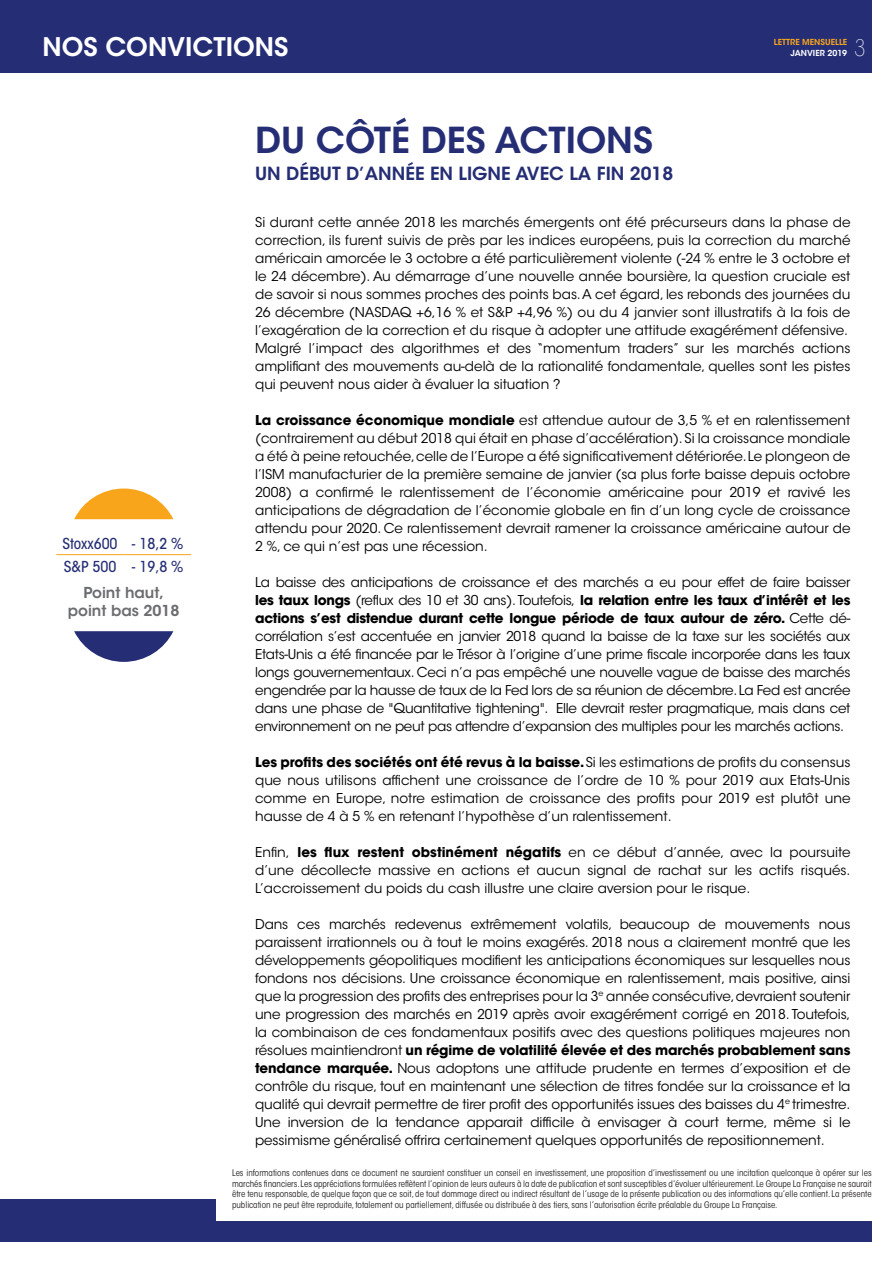
<style>
.page{position:relative;width:893px;height:1263px;background:#fff}
.page>*{position:absolute;margin:0;border:0;box-sizing:border-box;transform-origin:0 0}
.t1{font:600 35.55px "ITC Avant Garde Std";color:#252e75}
.t2{font:600 25.5px "ITC Avant Garde Std";color:#fff}
.t3{font:200 condensed 22.5px "ITC Avant Garde Std";color:#fff}
.t4{font:600 18px "ITC Avant Garde Std";color:#252e75}
.t5{font:500 condensed 15px "ITC Avant Garde Std";color:#252e75}
.t6{font:600 15px/18px "ITC Avant Garde Std";color:#6c6d70;text-align:center}
.List_Paragraph{font:13.5px/18px "ITC Avant Garde Std";color:#000;text-align:justify}
.t7{font:condensed 9px/10.5px "ITC Avant Garde Std";color:#231f20;text-align:justify}
.t8{font:600 8.25px "ITC Avant Garde Std";color:#f9a51b}
.t9{font:600 8.25px "ITC Avant Garde Std";color:#fff}
.s1{font-weight:700}
</style>
<div class="page">
<div style="left:0;top:0;width:872px;height:72px;background:#252e75"></div>
<div style="left:0;top:1199px;width:872px;height:43px;background:#252e75"></div>
<div style="left:217px;top:1189px;width:676px;height:31px;background:#fff"></div>
<svg style="left:74px;top:631px;width:99px;height:31px"></svg>
<hr style="left:56px;top:554px;width:68px;height:1px;background:#f9a51b">
<hr style="left:124px;top:554px;width:67px;height:1px;background:#f9a51b">
<svg style="left:74px;top:488px;width:99px;height:31px"></svg>
<p class="t2" style="left:43px;top:31px;width:247px">NOS CONVICTIONS</p>
<p class="t8" style="left:774px;top:37px;width:75px">LETTRE MENSUELLE</p>
<p class="t9" style="left:791px;top:48px;width:58px">JANVIER 2019</p>
<p class="t3" style="left:854px;top:35px;width:13px">3</p>
<p class="t5" style="left:63px;top:534px;width:57px">Stoxx600</p>
<p class="t5" style="left:131px;top:534px;width:53px">- 18,2 %</p>
<p class="t5" style="left:64px;top:557px;width:54px">S&amp;P 500</p>
<p class="t5" style="left:131px;top:557px;width:53px">- 19,8 %</p>
<p class="t6" style="left:68px;top:584px;width:113px">Point haut, point bas 2018</p>
<p class="t1" style="left:255px;top:118px;width:399px">DU CÔTÉ DES ACTIONS</p>
<p class="t4" style="left:255px;top:162px;width:420px">UN DÉBUT D’ANNÉE EN LIGNE AVEC LA FIN 2018</p>
<p class="List_Paragraph" style="left:255px;top:213px;width:597px">Si durant cette année 2018 les marchés émergents ont été précurseurs dans la phase de correction, ils furent suivis de près par les indices européens, puis la correction du marché américain amorcée le 3 octobre a été particulièrement violente (-24 % entre le 3 octobre et le 24 décembre). Au démarrage d’une nouvelle année boursière, la question cruciale est de savoir si nous sommes proches des points bas. A cet égard, les rebonds des journées du 26 décembre (NASDAQ +6,16 % et S&amp;P +4,96 %) ou du 4 janvier sont illustratifs à la fois de l’exagération de la correction et du risque à adopter une attitude exagérément défensive.</p>
<p class="List_Paragraph" style="left:255px;top:339px;width:597px">Malgré l’impact des algorithmes et des “momentum traders” sur les marchés actions amplifiant des mouvements au-delà de la rationalité fondamentale, quelles sont les pistes qui peuvent nous aider à évaluer la situation ?</p>
<p class="List_Paragraph" style="left:255px;top:411px;width:597px"><span class="s1">La croissance économique mondiale</span> est attendue autour de 3,5 % et en ralentissement (contrairement au début 2018 qui était en phase d’accélération). Si la croissance mondiale a été à peine retouchée, celle de l’Europe a été significativement détériorée. Le plongeon de l’ISM manufacturier de la première semaine de janvier (sa plus forte baisse depuis octobre 2008) a confirmé le ralentissement de l’économie américaine pour 2019 et ravivé les anticipations de dégradation de l’économie globale en fin d’un long cycle de croissance attendu pour 2020. Ce ralentissement devrait ramener la croissance américaine autour de 2 %, ce qui n’est pas une récession.</p>
<p class="List_Paragraph" style="left:255px;top:573px;width:597px">La baisse des anticipations de croissance et des marchés a eu pour effet de faire baisser <span class="s1">les taux longs</span> (reflux des 10 et 30 ans). Toutefois, <span class="s1">la relation entre les taux d’intérêt et les actions s’est distendue durant cette longue période de taux autour de zéro.</span> Cette dé&shy;corrélation s’est accentuée en janvier 2018 quand la baisse de la taxe sur les sociétés aux Etats-Unis a été financée par le Trésor à l’origine d’une prime fiscale incorporée dans les taux longs gouvernementaux. Ceci n’a pas empêché une nouvelle vague de baisse des marchés engendrée par la hausse de taux de la Fed lors de sa réunion de décembre. La Fed est ancrée dans une phase de "Quantitative tightening". Elle devrait rester pragmatique, mais dans cet environnement on ne peut pas attendre d’expansion des multiples pour les marchés actions.</p>
<p class="List_Paragraph" style="left:255px;top:753px;width:597px"><span class="s1">Les profits des sociétés ont été revus à la baisse.</span> Si les estimations de profits du consensus que nous utilisons affichent une croissance de l’ordre de 10 % pour 2019 aux Etats-Unis comme en Europe, notre estimation de croissance des profits pour 2019 est plutôt une hausse de 4 à 5 % en retenant l’hypothèse d’un ralentissement.</p>
<p class="List_Paragraph" style="left:255px;top:843px;width:597px">Enfin, <span class="s1">les flux restent obstinément négatifs</span> en ce début d’année, avec la poursuite d’une décollecte massive en actions et aucun signal de rachat sur les actifs risqués.<br>L’accroissement du poids du cash illustre une claire aversion pour le risque.</p>
<p class="List_Paragraph" style="left:255px;top:915px;width:597px">Dans ces marchés redevenus extrêmement volatils, beaucoup de mouvements nous paraissent irrationnels ou à tout le moins exagérés. 2018 nous a clairement montré que les développements géopolitiques modifient les anticipations économiques sur lesquelles nous fondons nos décisions. Une croissance économique en ralentissement, mais positive, ainsi que la progression des profits des entreprises pour la 3<sup>e</sup> année consécutive, devraient soutenir une progression des marchés en 2019 après avoir exagérément corrigé en 2018. Toutefois, la combinaison de ces fondamentaux positifs avec des questions politiques majeures non résolues maintiendront <span class="s1">un régime de volatilité élevée et des marchés probablement sans tendance marquée.</span> Nous adoptons une attitude prudente en termes d’exposition et de contrôle du risque, tout en maintenant une sélection de titres fondée sur la croissance et la qualité qui devrait permettre de tirer profit des opportunités issues des baisses du 4<sup>e</sup> trimestre.<br>Une inversion de la tendance apparait difficile à envisager à court terme, même si le pessimisme généralisé offrira certainement quelques opportunités de repositionnement.</p>
<p class="t7" style="left:232px;top:1168px;width:641px">Les informations contenues dans ce document ne sauraient constituer un conseil en investissement, une proposition d’investissement ou une incitation quelconque à opérer sur les marchés financiers. Les appréciations formulées reflètent l’opinion de leurs auteurs à la date de publication et sont susceptibles d’évoluer ultérieurement. Le Groupe La Française ne saurait être tenu responsable, de quelque façon que ce soit, de tout dommage direct ou indirect résultant de l’usage de la présente publication ou des informations qu’elle contient. La présente publication ne peut être reproduite, totalement ou partiellement, diffusée ou distribuée à des tiers, sans l’autorisation écrite préalable du Groupe La Française.</p>
</div>
